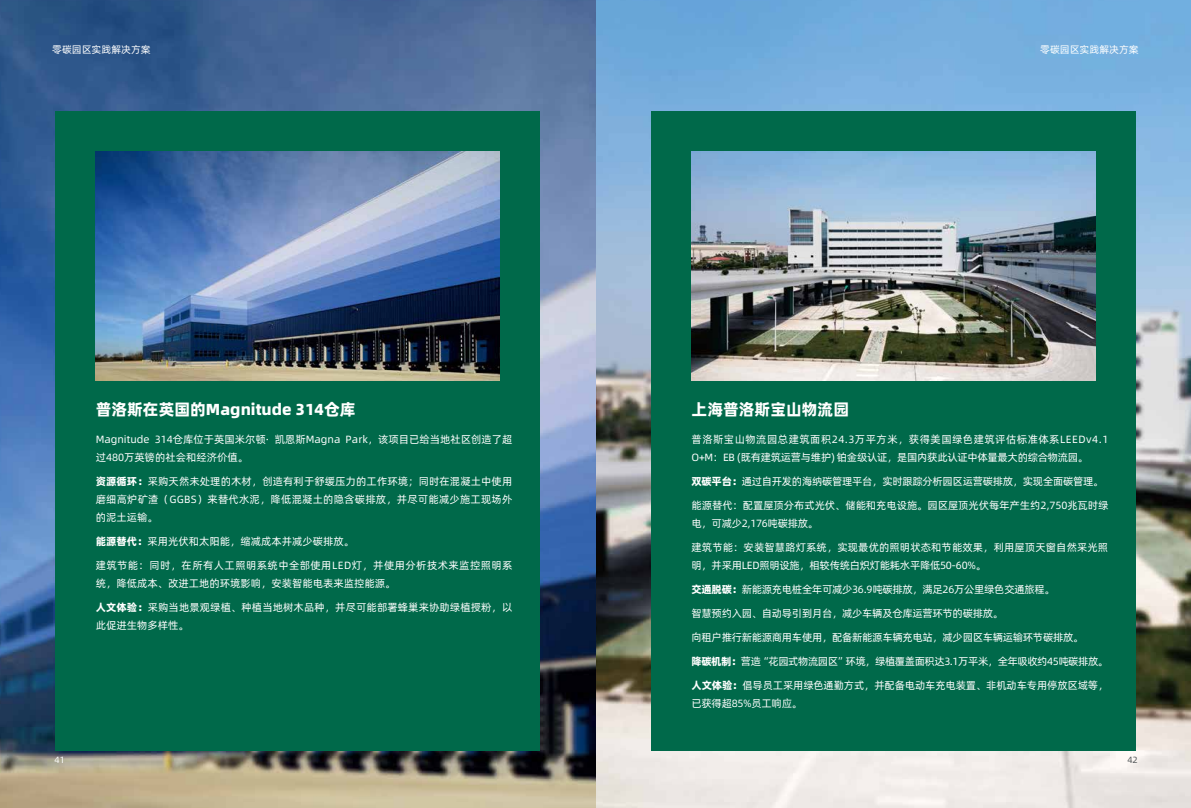
<style>
.page{position:relative;width:1191px;height:808px;background:#fff}
.page>*{position:absolute;margin:0;border:0;box-sizing:border-box;transform-origin:0 0}
.t1{font:16px "Alibaba Pu Hui Ti 2 105 Heavy";color:#fff}
.t2{font:10.5px/18px "Alibaba Pu Hui Ti 2 55 Regular";letter-spacing:-.005em;color:#fff}
.t3{font:10.5px "Alibaba Pu Hui Ti 2 55 Regular";letter-spacing:-.03em;color:#fff}
.t4{font:10.5px/18px "Alibaba Pu Hui Ti 2 55 Regular";letter-spacing:.045em;color:#fff}
.t5{font:10.5px/18px "Alibaba Pu Hui Ti 2 55 Regular";letter-spacing:.04em;color:#fff}
.t6{font:10.5px "Alibaba Pu Hui Ti 2 55 Regular";letter-spacing:-.045em;color:#fff}
.t7{font:10px "Alibaba Pu Hui Ti 2 55 Regular";color:#fff}
.t8{font:9px "Alibaba Pu Hui Ti 2 55 Regular";color:#fff}
.t9{font:9px "Alibaba Pu Hui Ti 2 55 Regular";color:#515658}
.s1{font-family:"Alibaba Pu Hui Ti 2 105 Heavy"}
</style>
<div class="page">
<img style="left:0;top:0;width:1191px;height:808px">
<div style="left:55px;top:112px;width:485px;height:639px;background:#00694a"></div>
<img style="left:96px;top:151px;width:404px;height:229px">
<div style="left:651px;top:112px;width:485px;height:639px;background:#00694a"></div>
<img style="left:691px;top:151px;width:404px;height:229px">
<p class="t7" style="left:52px;top:42px;width:100px">零碳园区实践解决方案</p>
<p class="t7" style="left:1040px;top:42px;width:100px">零碳园区实践解决方案</p>
<h1 class="t1" style="left:96px;top:397px;width:261px">普洛斯在英国的Magnitude 314仓库</h1>
<p class="t2" style="left:96px;top:430px;width:418px">Magnitude 314仓库位于英国米尔顿· 凯恩斯Magna Park，该项目已给当地社区创造了超过480万英镑的社会和经济价值。</p>
<p class="t2" style="left:96px;top:472px;width:418px;text-align:justify"><span class="s1">资源循环：</span>采购天然未处理的木材，创造有利于舒缓压力的工作环境；同时在混凝土中使用磨细高炉矿渣（GGBS）来替代水泥，降低混凝土的隐含碳排放，并尽可能减少施工现场外的泥土运输。</p>
<p class="t2" style="left:96px;top:532px;width:260px"><span class="s1">能源替代：</span>采用光伏和太阳能，缩减成本并减少碳排放。</p>
<p class="t5" style="left:96px;top:556px;width:418px">建筑节能：同时，在所有人工照明系统中全部使用LED灯，并使用分析技术来监控照明系统，降低成本、改进工地的环境影响，安装智能电表来监控能源。</p>
<p class="t2" style="left:96px;top:598px;width:418px"><span class="s1">人文体验：</span>采购当地景观绿植、种植当地树木品种，并尽可能部署蜂巢来协助绿植授粉，以此促进生物多样性。</p>
<h1 class="t1" style="left:691px;top:397px;width:159px">上海普洛斯宝山物流园</h1>
<p class="t4" style="left:691px;top:430px;width:418px">普洛斯宝山物流园总建筑面积24.3万平方米，获得美国绿色建筑评估标准体系LEEDv4.1<br>O+M：EB (既有建筑运营与维护) 铂金级认证，是国内获此认证中体量最大的综合物流园。</p>
<p class="t3" style="left:691px;top:473px;width:413px"><span class="s1">双碳平台：</span>通过自开发的海纳碳管理平台，实时跟踪分析园区运营碳排放，实现全面碳管理。</p>
<p class="t2" style="left:691px;top:496px;width:418px">能源替代：配置屋顶分布式光伏、储能和充电设施。园区屋顶光伏每年产生约2,750兆瓦时绿电，可减少2,176吨碳排放。</p>
<p class="t2" style="left:691px;top:538px;width:418px">建筑节能：安装智慧路灯系统，实现最优的照明状态和节能效果，利用屋顶天窗自然采光照明，并采用LED照明设施，相较传统白炽灯能耗水平降低50-60%。</p>
<p class="t3" style="left:691px;top:581px;width:365px"><span class="s1">交通脱碳：</span>新能源充电桩全年可减少36.9吨碳排放，满足26万公里绿色交通旅程。</p>
<p class="t3" style="left:691px;top:605px;width:313px">智慧预约入园、自动导引到月台，减少车辆及仓库运营环节的碳排放。</p>
<p class="t3" style="left:691px;top:629px;width:393px">向租户推行新能源商用车使用，配备新能源车辆充电站，减少园区车辆运输环节碳排放。</p>
<p class="t6" style="left:691px;top:653px;width:418px"><span class="s1">降碳机制：</span>营造“花园式物流园区”环境，绿植覆盖面积达3.1万平米，全年吸收约45吨碳排放。</p>
<p class="t2" style="left:691px;top:676px;width:418px"><span class="s1">人文体验：</span>倡导员工采用绿色通勤方式，并配备电动车充电装置、非机动车专用停放区域等，已获得超85%员工响应。</p>
<p class="t8" style="left:55px;top:753px;width:12px">41</p>
<p class="t9" style="left:1127px;top:753px;width:12px">42</p>
</div>
